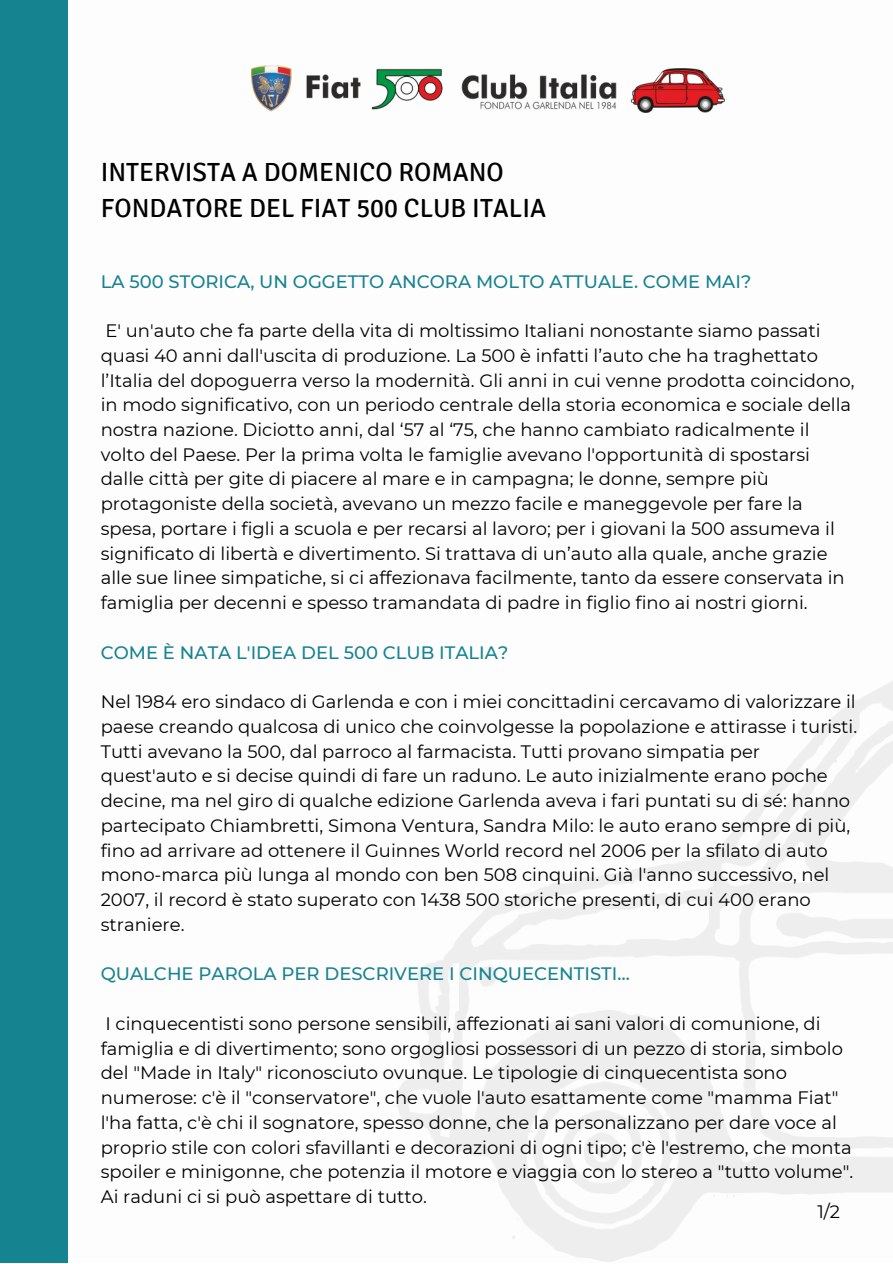
<style>
.page{position:relative;width:893px;height:1264px;background:#fff}
.page>*{position:absolute;margin:0;border:0;box-sizing:border-box;transform-origin:0 0}
.t1{font:26.25px/36px "Signika";color:#000}
.t2{font:18px/24.8px "Montserrat";color:#000}
.t3{font:500 18px "Montserrat";color:#168391}
</style>
<div class="page">
<div style="left:0;top:0;width:68px;height:1262px;background:#168391"></div>
<img style="left:251px;top:66px;width:473px;height:47px">
<h1 class="t1" style="left:101px;top:155px;width:447px">INTERVISTA A DOMENICO ROMANO<br>FONDATORE DEL FIAT 500 CLUB ITALIA</h1>
<p class="t3" style="left:101px;top:270px;width:652px">LA 500 STORICA, UN OGGETTO ANCORA MOLTO ATTUALE. COME MAI?</p>
<p class="t2" style="left:101px;top:318px;width:755px">E' un'auto che fa parte della vita di moltissimo Italiani nonostante siamo passati quasi 40 anni dall'uscita di produzione. La 500 è infatti l’auto che ha traghettato l’Italia del dopoguerra verso la modernità. Gli anni in cui venne prodotta coincidono, in modo significativo, con un periodo centrale della storia economica e sociale della nostra nazione. Diciotto anni, dal ‘57 al ‘75, che hanno cambiato radicalmente il volto del Paese. Per la prima volta le famiglie avevano l'opportunità di spostarsi dalle città per gite di piacere al mare e in campagna; le donne, sempre più protagoniste della società, avevano un mezzo facile e maneggevole per fare la spesa, portare i figli a scuola e per recarsi al lavoro; per i giovani la 500 assumeva il significato di libertà e divertimento. Si trattava di un’auto alla quale, anche grazie alle sue linee simpatiche, si ci affezionava facilmente, tanto da essere conservata in famiglia per decenni e spesso tramandata di padre in figlio fino ai nostri giorni.</p>
<p class="t3" style="left:101px;top:641px;width:409px">COME È NATA L'IDEA DEL 500 CLUB ITALIA?</p>
<p class="t2" style="left:101px;top:689px;width:757px">Nel 1984 ero sindaco di Garlenda e con i miei concittadini cercavamo di valorizzare il paese creando qualcosa di unico che coinvolgesse la popolazione e attirasse i turisti.<br>Tutti avevano la 500, dal parroco al farmacista. Tutti provano simpatia per quest'auto e si decise quindi di fare un raduno. Le auto inizialmente erano poche decine, ma nel giro di qualche edizione Garlenda aveva i fari puntati su di sé: hanno partecipato Chiambretti, Simona Ventura, Sandra Milo: le auto erano sempre di più, fino ad arrivare ad ottenere il Guinnes World record nel 2006 per la sfilato di auto mono-marca più lunga al mondo con ben 508 cinquini. Già l'anno successivo, nel 2007, il record è stato superato con 1438 500 storiche presenti, di cui 400 erano straniere.</p>
<p class="t3" style="left:101px;top:962px;width:530px">QUALCHE PAROLA PER DESCRIVERE I CINQUECENTISTI…</p>
<p class="t2" style="left:101px;top:1010px;width:753px">I cinquecentisti sono persone sensibili, affezionati ai sani valori di comunione, di famiglia e di divertimento; sono orgogliosi possessori di un pezzo di storia, simbolo del "Made in Italy" riconosciuto ovunque. Le tipologie di cinquecentista sono numerose: c'è il "conservatore", che vuole l'auto esattamente come "mamma Fiat" l'ha fatta, c'è chi il sognatore, spesso donne, che la personalizzano per dare voce al proprio stile con colori sfavillanti e decorazioni di ogni tipo; c'è l'estremo, che monta spoiler e minigonne, che potenzia il motore e viaggia con lo stereo a "tutto volume".<br>Ai raduni ci si può aspettare di tutto.</p>
<p class="t2" style="left:817px;top:1198px;width:24px">1/2</p>
</div>
